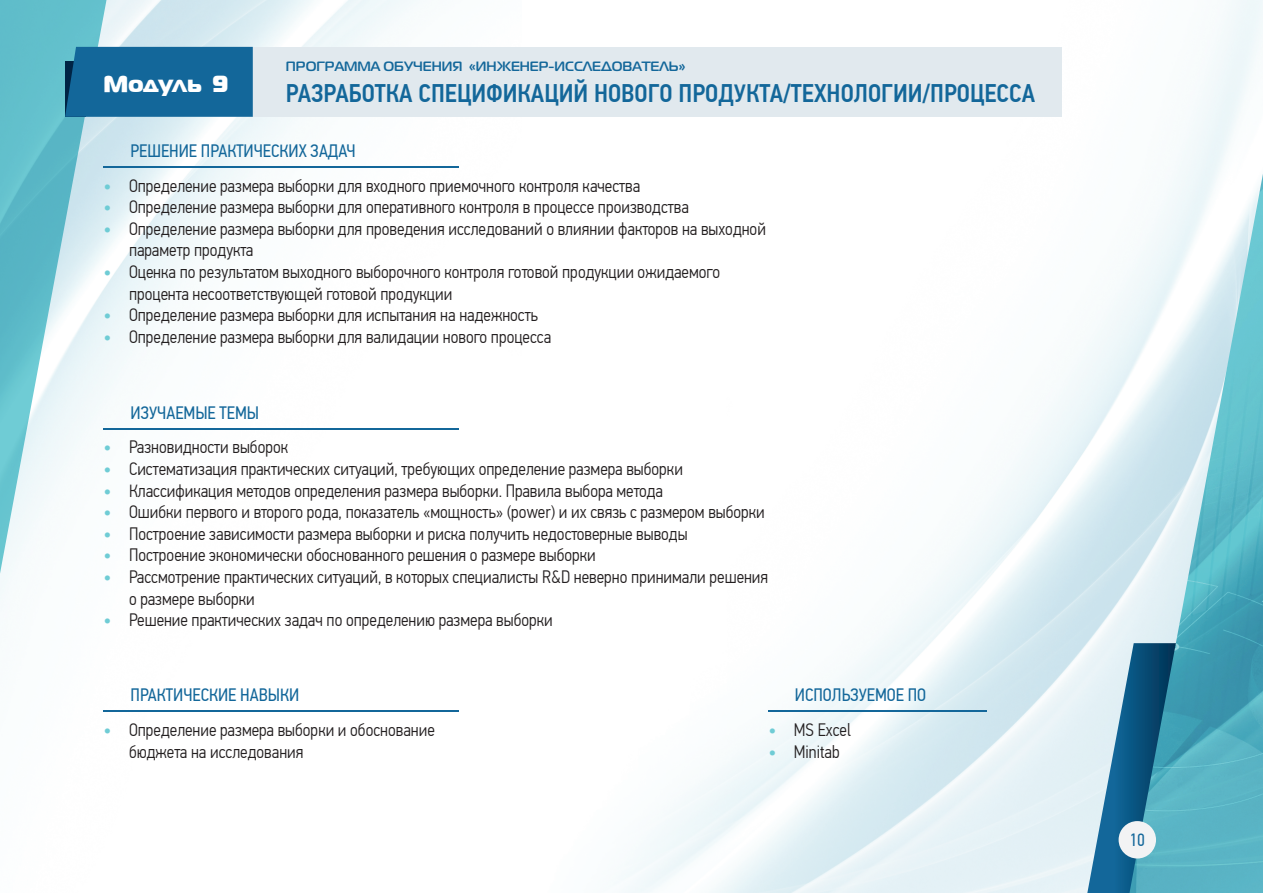
<style>
.page{position:relative;width:1263px;height:893px;background:#fff}
.page>*{position:absolute;margin:0;border:0;box-sizing:border-box;transform-origin:0 0}
.t1{font:500 25.5px "PF Din Text Cond Pro";color:#13679a}
.t2{font:23.25px "ft 40";color:#fff}
.t3{font:300 18px/21.6px "PF Din Text Cond Pro";color:#231f20}
.t4{font:18px "PF Din Text Cond Pro";color:#13679a}
.t5{font:17.85px "PF Din Text Cond Pro";color:#13679a}
.t6{font:700 13.5px "Magistral";color:#13679a}
.s1{font-weight:500;color:#6fccd5}
</style>
<div class="page">
<img style="left:0;top:0;width:459px;height:601px">
<img style="left:620px;top:0;width:643px;height:893px">
<svg style="left:0;top:0;width:106px;height:592px"></svg>
<svg style="left:1087px;top:643px;width:42px;height:250px"></svg>
<img style="left:1129px;top:174px;width:134px;height:719px">
<div style="left:253px;top:47px;width:809px;height:70px;background:#e1e9ee"></div>
<div style="left:65px;top:47px;width:188px;height:70px;background:#13679a"></div>
<hr style="left:103px;top:428px;width:356px;height:1px;background:#13679a">
<div style="left:1118px;top:821px;width:38px;height:37px;background:#f2f3f4;border-radius:50%"></div>
<hr style="left:103px;top:166px;width:356px;height:2px;background:#13679a">
<hr style="left:103px;top:710px;width:356px;height:2px;background:#13679a">
<hr style="left:768px;top:710px;width:219px;height:2px;background:#13679a">
<p class="t2" style="left:103px;top:69px;width:126px">Модуль 9</p>
<p class="t6" style="left:286px;top:57px;width:401px">ПРОГРАММА ОБУЧЕНИЯ «ИНЖЕНЕР-ИССЛЕДОВАТЕЛЬ»</p>
<h1 class="t1" style="left:286px;top:78px;width:751px">РАЗРАБОТКА СПЕЦИФИКАЦИЙ НОВОГО ПРОДУКТА/ТЕХНОЛОГИИ/ПРОЦЕССА</h1>
<p class="t4" style="left:131px;top:140px;width:227px">РЕШЕНИЕ ПРАКТИЧЕСКИХ ЗАДАЧ</p>
<p class="t3" style="left:103px;top:175px;width:538px"><span class="s1">•</span> Определение размера выборки для входного приемочного контроля качества</p>
<p class="t3" style="left:103px;top:196px;width:587px"><span class="s1">•</span> Определение размера выборки для оперативного контроля в процессе производства</p>
<p class="t3" style="left:129px;top:218px;width:638px;text-indent:-26px"><span class="s1">•</span> Определение размера выборки для проведения исследований о влиянии факторов на выходной параметр продукта</p>
<p class="t3" style="left:129px;top:261px;width:593px;text-indent:-26px"><span class="s1">•</span> Оценка по результатом выходного выборочного контроля готовой продукции ожидаемого процента несоответствующей готовой продукции</p>
<p class="t3" style="left:103px;top:304px;width:436px"><span class="s1">•</span> Определение размера выборки для испытания на надежность</p>
<p class="t3" style="left:103px;top:326px;width:449px"><span class="s1">•</span> Определение размера выборки для валидации нового процесса</p>
<p class="t4" style="left:131px;top:402px;width:130px">ИЗУЧАЕМЫЕ ТЕМЫ</p>
<p class="t3" style="left:103px;top:436px;width:186px"><span class="s1">•</span> Разновидности выборок</p>
<p class="t3" style="left:103px;top:458px;width:581px"><span class="s1">•</span> Систематизация практических ситуаций, требующих определение размера выборки</p>
<p class="t3" style="left:103px;top:480px;width:561px"><span class="s1">•</span> Классификация методов определения размера выборки. Правила выбора метода</p>
<p class="t3" style="left:103px;top:501px;width:663px"><span class="s1">•</span> Ошибки первого и второго рода, показатель «мощность» (power) и их связь с размером выборки</p>
<p class="t3" style="left:103px;top:523px;width:586px"><span class="s1">•</span> Построение зависимости размера выборки и риска получить недостоверные выводы</p>
<p class="t3" style="left:103px;top:544px;width:494px"><span class="s1">•</span> Построение экономически обоснованного решения о размере выборки</p>
<p class="t3" style="left:129px;top:566px;width:641px;text-indent:-26px"><span class="s1">•</span> Рассмотрение практических ситуаций, в которых специалисты R&amp;D неверно принимали решения о размере выборки</p>
<p class="t3" style="left:103px;top:609px;width:451px"><span class="s1">•</span> Решение практических задач по определению размера выборки</p>
<p class="t4" style="left:131px;top:684px;width:170px">ПРАКТИЧЕСКИЕ НАВЫКИ</p>
<p class="t4" style="left:795px;top:684px;width:133px">ИСПОЛЬЗУЕМОЕ ПО</p>
<p class="t3" style="left:129px;top:719px;width:307px;text-indent:-26px"><span class="s1">•</span> Определение размера выборки и обоснование бюджета на исследования</p>
<p class="t3" style="left:768px;top:719px;width:84px"><span class="s1">•</span> MS Excel</p>
<p class="t3" style="left:768px;top:741px;width:73px"><span class="s1">•</span> Minitab</p>
<p class="t5" style="left:1129px;top:829px;width:17px">10</p>
</div>
